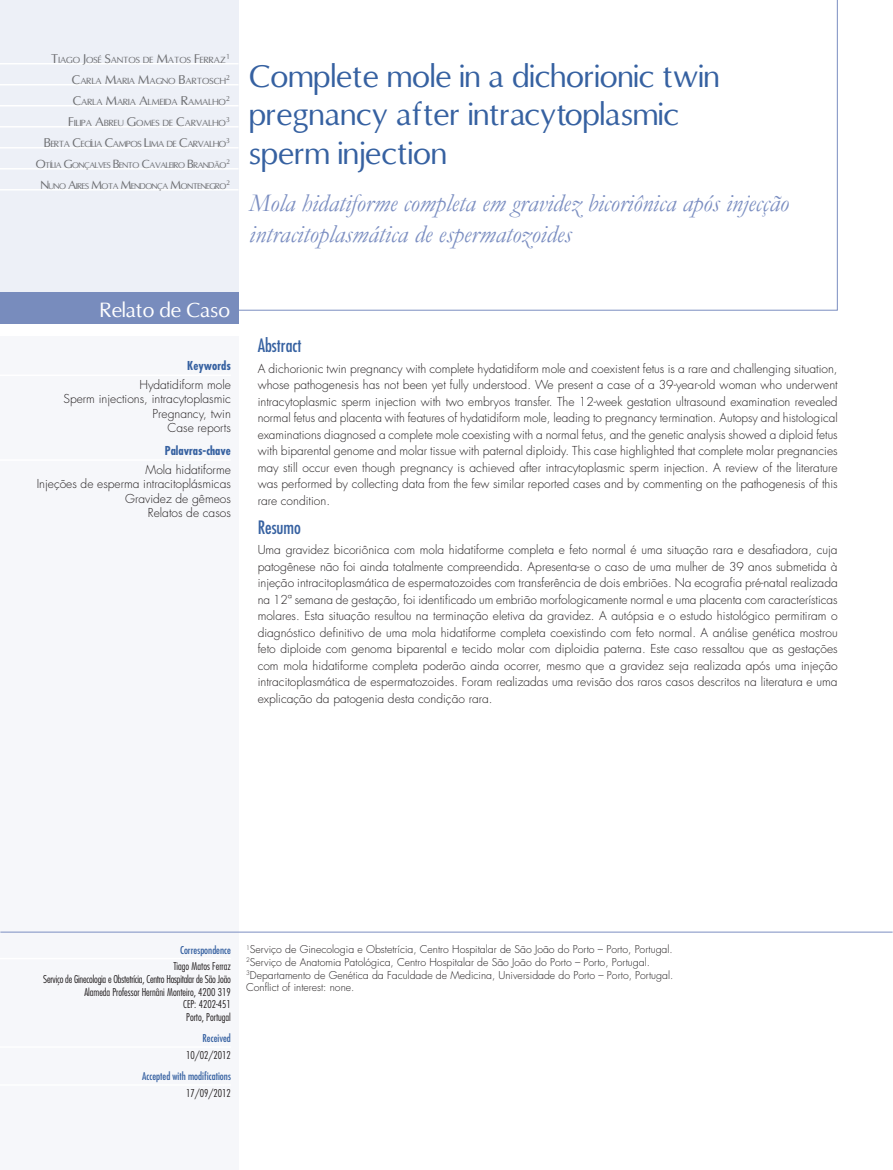
<style>
.page{position:relative;width:893px;height:1170px;background:#fff}
.page>*{position:absolute;margin:0;border:0;box-sizing:border-box;transform-origin:0 0}
._02_0_título{font:30px/38.2px "Omni";color:#3661a1}
._02_1_título_inglês{font:italic 25.5px/30.6px "Garamond";color:#7b8ec1}
._01_0_seção{font:19.5px "Omni";color:#fff}
._06_0_resumo_abstrac{font:condensed 18px "Futura Std";color:#3661a1}
._06_1_resumo{font:300 12px/16.5px "Futura Std";color:#231f20;text-align:justify}
._06_2_abstract{font:300 12px/16.5px "Futura Std";color:#231f20;text-align:justify}
._07_1_palavras-chave{font:300 12px "Futura Std";color:#231f20}
._07_2_keywords{font:300 12px "Futura Std";color:#231f20}
._07_0_palavras_keywo{font:700 condensed 12px "Futura Std";color:#3661a1}
._03_2_titulação{font:300 10.5px "Futura Std";color:#231f20}
._04_1_endereço_de_co{font:300 condensed 10.5px "Futura Std";color:#231f20}
._04_1_endereço_de_co-2{font:300 condensed 10.5px "Futura Std";letter-spacing:-.02em;color:#231f20}
._05_0_datas_título{font:condensed 10.5px "Futura Std";color:#3661a1}
._04_0_correspondênci{font:condensed 10.5px "Futura Std";color:#3661a1}
._03_0_autores{font:8.4px "Omni";color:#6c6d70}
._03_0_autores-2{font:8.4px "Omni";letter-spacing:-.045em;color:#6c6d70}
._03_0_autores-3{font:7.8px "Omni";letter-spacing:-.045em;color:#6c6d70}
._03_0_autores-4{font:6.9px "Omni";color:#6c6d70}
._03_0_autores-5{font:6.45px "Omni";color:#6c6d70}
.s1{font-size:12px}
.s2{font-size:11.25px}
</style>
<div class="page">
<div style="left:0;top:337px;width:239px;height:832px;background:#f6f7fa"></div>
<svg style="left:0;top:0;width:838px;height:311px"></svg>
<hr style="left:0;top:63px;width:239px;height:1px;background:#fff">
<hr style="left:0;top:84px;width:239px;height:1px;background:#fff">
<hr style="left:0;top:105px;width:239px;height:1px;background:#fff">
<hr style="left:0;top:126px;width:239px;height:1px;background:#fff">
<hr style="left:0;top:147px;width:239px;height:1px;background:#fff">
<hr style="left:0;top:168px;width:239px;height:1px;background:#fff">
<hr style="left:0;top:189px;width:239px;height:1px;background:#fff">
<hr style="left:0;top:374px;width:231px;height:2px;background:#fff">
<hr style="left:0;top:459px;width:231px;height:2px;background:#fff">
<hr style="left:0;top:957px;width:231px;height:2px;background:#fff">
<hr style="left:0;top:1046px;width:231px;height:1px;background:#fff">
<hr style="left:0;top:1084px;width:231px;height:1px;background:#fff">
<hr style="left:0;top:931px;width:893px;height:1px;background:#7b8ec1">
<div style="left:0;top:291px;width:239px;height:32px;background:#788cbd"></div>
<p class="_03_0_autores" style="left:51px;top:55px;width:177px"><span class="s1">T</span>IAGO <span class="s1">J</span>OSÉ <span class="s1">S</span>ANTOS DE <span class="s1">M</span>ATOS <span class="s1">F</span>ERRAZ</p>
<p class="_03_0_autores-4" style="left:226px;top:52px;width:6px">1</p>
<p class="_03_0_autores" style="left:72px;top:76px;width:155px"><span class="s1">C</span>ARLA <span class="s1">M</span>ARIA <span class="s1">M</span>AGNO <span class="s1">B</span>ARTOSCH</p>
<p class="_03_0_autores-4" style="left:226px;top:73px;width:6px">2</p>
<p class="_03_0_autores" style="left:73px;top:97px;width:155px"><span class="s1">C</span>ARLA <span class="s1">M</span>ARIA <span class="s1">A</span>LMEIDA <span class="s1">R</span>AMALHO</p>
<p class="_03_0_autores-4" style="left:226px;top:94px;width:6px">2</p>
<p class="_03_0_autores" style="left:68px;top:118px;width:159px"><span class="s1">F</span>ILIPA <span class="s1">A</span>BREU <span class="s1">G</span>OMES DE <span class="s1">C</span>ARVALHO</p>
<p class="_03_0_autores-4" style="left:226px;top:115px;width:6px">3</p>
<p class="_03_0_autores-2" style="left:44px;top:139px;width:183px"><span class="s1">B</span>ERTA <span class="s1">C</span>ECÍLIA <span class="s1">C</span>AMPOS <span class="s1">L</span>IMA DE <span class="s1">C</span>ARVALHO</p>
<p class="_03_0_autores-4" style="left:226px;top:136px;width:6px">3</p>
<p class="_03_0_autores-3" style="left:36px;top:160px;width:192px"><span class="s2">O</span>TÍLIA <span class="s2">G</span>ONÇALVES <span class="s2">B</span>ENTO <span class="s2">C</span>AVALEIRO <span class="s2">B</span>RANDÃO</p>
<p class="_03_0_autores-5" style="left:226px;top:158px;width:5px">2</p>
<p class="_03_0_autores-3" style="left:41px;top:181px;width:187px"><span class="s2">N</span>UNO <span class="s2">A</span>IRES <span class="s2">M</span>OTA <span class="s2">M</span>ENDONÇA <span class="s2">M</span>ONTENEGRO</p>
<p class="_03_0_autores-5" style="left:226px;top:179px;width:5px">2</p>
<p class="_02_0_título" style="left:249px;top:57px;width:472px">Complete mole in a dichorionic twin pregnancy after intracytoplasmic sperm injection</p>
<p class="_02_1_título_inglês" style="left:249px;top:188px;width:541px">Mola hidatiforme completa em gravidez bicoriônica após injecção intracitoplasmática de espermatozoides</p>
<p class="_01_0_seção" style="left:100px;top:298px;width:131px">Relato de Caso</p>
<p class="_07_0_palavras_keywo" style="left:187px;top:358px;width:45px">Keywords</p>
<p class="_07_2_keywords" style="left:139px;top:377px;width:93px">Hydatidiform mole</p>
<p class="_07_2_keywords" style="left:63px;top:391px;width:169px">Sperm injections, intracytoplasmic</p>
<p class="_07_2_keywords" style="left:153px;top:406px;width:80px">Pregnancy, twin</p>
<p class="_07_2_keywords" style="left:168px;top:420px;width:65px">Case reports</p>
<p class="_07_0_palavras_keywo" style="left:165px;top:443px;width:67px">Palavras-chave</p>
<p class="_07_1_palavras-chave" style="left:146px;top:462px;width:87px">Mola hidatiforme</p>
<p class="_07_1_palavras-chave" style="left:37px;top:476px;width:196px">Injeções de esperma intracitoplásmicas</p>
<p class="_07_1_palavras-chave" style="left:125px;top:491px;width:107px">Gravidez de gêmeos</p>
<p class="_07_1_palavras-chave" style="left:148px;top:505px;width:84px">Relatos de casos</p>
<p class="_06_0_resumo_abstrac" style="left:258px;top:334px;width:45px">Abstract</p>
<p class="_06_2_abstract" style="left:258px;top:360px;width:582px">A dichorionic twin pregnancy with complete hydatidiform mole and coexistent fetus is a rare and challenging situation, whose pathogenesis has not been yet fully understood. We present a case of a 39-year-old woman who underwent intracytoplasmic sperm injection with two embryos transfer. The 12-week gestation ultrasound examination revealed normal fetus and placenta with features of hydatidiform mole, leading to pregnancy termination. Autopsy and histological examinations diagnosed a complete mole coexisting with a normal fetus, and the genetic analysis showed a diploid fetus with biparental genome and molar tissue with paternal diploidy. This case highlighted that complete molar pregnancies may still occur even though pregnancy is achieved after intracytoplasmic sperm injection. A review of the literature was performed by collecting data from the few similar reported cases and by commenting on the pathogenesis of this rare condition.</p>
<p class="_06_0_resumo_abstrac" style="left:258px;top:516px;width:45px">Resumo</p>
<p class="_06_1_resumo" style="left:258px;top:542px;width:581px">Uma gravidez bicoriônica com mola hidatiforme completa e feto normal é uma situação rara e desafiadora, cuja patogênese não foi ainda totalmente compreendida. Apresenta-se o caso de uma mulher de 39 anos submetida à injeção intracitoplasmática de espermatozoides com transferência de dois embriões. Na ecografia pré-natal realizada na 12ª semana de gestação, foi identificado um embrião morfologicamente normal e uma placenta com características molares. Esta situação resultou na terminação eletiva da gravidez. A autópsia e o estudo histológico permitiram o diagnóstico definitivo de uma mola hidatiforme completa coexistindo com feto normal. A análise genética mostrou feto diploide com genoma biparental e tecido molar com diploidia paterna. Este caso ressaltou que as gestações com mola hidatiforme completa poderão ainda ocorrer, mesmo que a gravidez seja realizada após uma injeção intracitoplasmática de espermatozoides. Foram realizadas uma revisão dos raros casos descritos na literatura e uma explicação da patogenia desta condição rara.</p>
<p class="_04_0_correspondênci" style="left:180px;top:943px;width:52px">Correspondence</p>
<p class="_04_1_endereço_de_co" style="left:173px;top:960px;width:59px">Tiago Matos Ferraz</p>
<p class="_04_1_endereço_de_co-2" style="left:43px;top:972px;width:189px">Serviço de Ginecologia e Obstetrícia, Centro Hospitalar de São João</p>
<p class="_04_1_endereço_de_co" style="left:84px;top:985px;width:148px">Alameda Professor Hernâni Monteiro, 4200 319</p>
<p class="_04_1_endereço_de_co" style="left:183px;top:998px;width:49px">CEP: 4202-451</p>
<p class="_04_1_endereço_de_co" style="left:186px;top:1010px;width:46px">Porto, Portugal</p>
<p class="_05_0_datas_título" style="left:203px;top:1031px;width:30px">Received</p>
<p class="_04_1_endereço_de_co" style="left:186px;top:1048px;width:46px">10/02/2012</p>
<p class="_05_0_datas_título" style="left:142px;top:1069px;width:90px">Accepted with modifications</p>
<p class="_04_1_endereço_de_co" style="left:186px;top:1086px;width:46px">17/09/2012</p>
<p class="_03_2_titulação" style="left:246px;top:943px;width:428px"><sup>1</sup>Serviço de Ginecologia e Obstetrícia, Centro Hospitalar de São João do Porto – Porto, Portugal.</p>
<p class="_03_2_titulação" style="left:246px;top:955px;width:405px"><sup>2</sup>Serviço de Anatomia Patológica, Centro Hospitalar de São João do Porto – Porto, Portugal.</p>
<p class="_03_2_titulação" style="left:246px;top:968px;width:429px"><sup>3</sup>Departamento de Genética da Faculdade de Medicina, Universidade do Porto – Porto, Portugal.</p>
<p class="_03_2_titulação" style="left:246px;top:980px;width:110px">Conflict of interest: none.</p>
</div>
